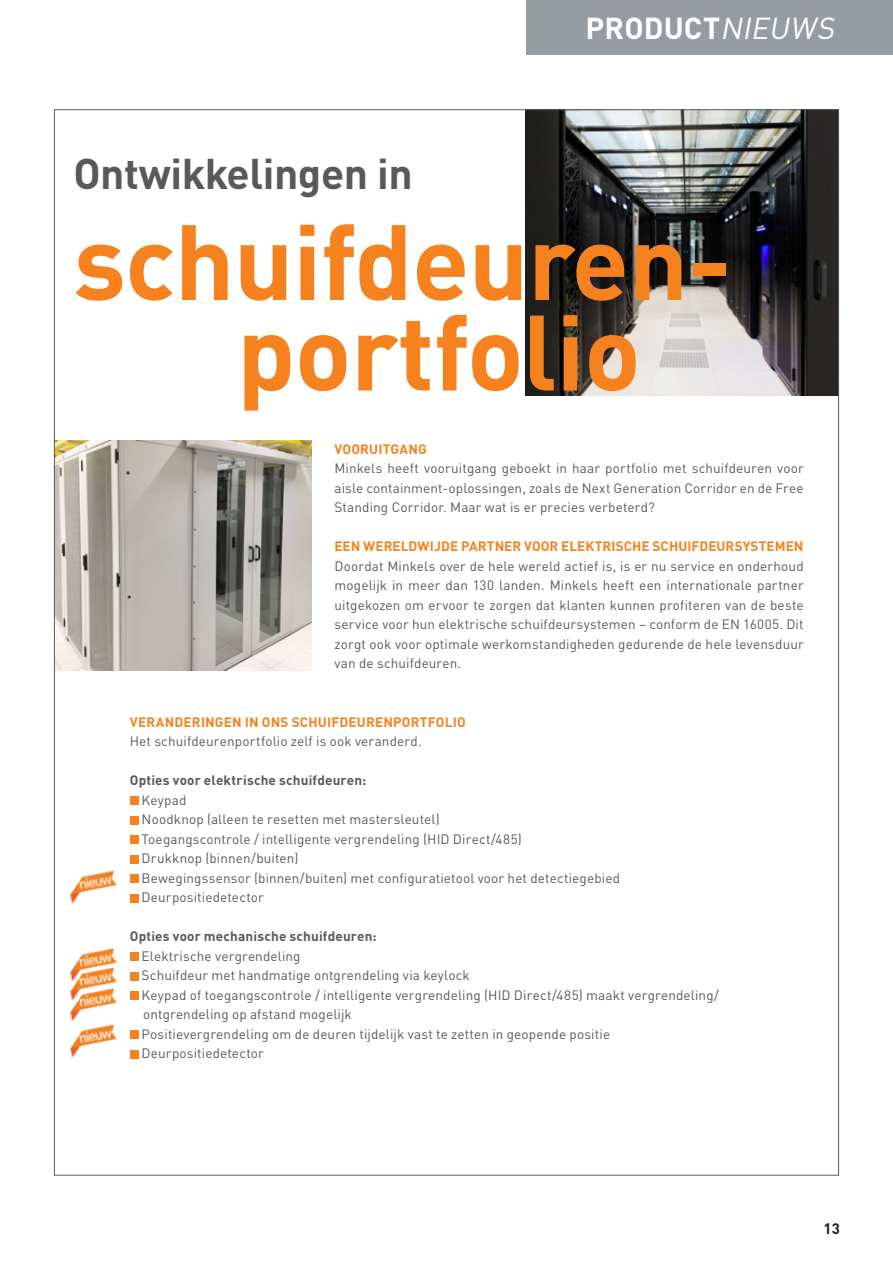
<style>
.page{position:relative;width:893px;height:1263px;background:#fff}
.page>*{position:absolute;margin:0;border:0;box-sizing:border-box;transform-origin:0 0}
.t1{font:700 105.15px/90.4px "DIN Pro";letter-spacing:-.01em;color:#f5821f}
.t2{font:700 42.45px "DIN Pro";letter-spacing:-.01em;color:#58595b}
.t3{font:700 30px "DIN Pro";letter-spacing:.005em;color:#fff}
.t4{font:700 15px "DIN Pro";color:#231f20}
.t5{font:13.5px/19.5px "DIN Pro";letter-spacing:.01em;color:#58595b}
.t6{font:700 13.5px "DIN Pro";letter-spacing:.01em;color:#f5821f}
.t7{font:700 13.5px "DIN Pro";letter-spacing:.015em;color:#58595b}
.s1{font-weight:400;font-style:italic}
</style>
<div class="page">
<div style="left:130px;top:796px;width:8px;height:9px;background:#f5821f"></div>
<div style="left:130px;top:816px;width:8px;height:8px;background:#f5821f"></div>
<div style="left:130px;top:835px;width:8px;height:9px;background:#f5821f"></div>
<div style="left:130px;top:855px;width:8px;height:8px;background:#f5821f"></div>
<div style="left:130px;top:874px;width:8px;height:9px;background:#f5821f"></div>
<div style="left:130px;top:894px;width:8px;height:8px;background:#f5821f"></div>
<div style="left:130px;top:952px;width:8px;height:9px;background:#f5821f"></div>
<div style="left:130px;top:972px;width:8px;height:8px;background:#f5821f"></div>
<div style="left:130px;top:991px;width:8px;height:9px;background:#f5821f"></div>
<div style="left:130px;top:1030px;width:8px;height:9px;background:#f5821f"></div>
<div style="left:130px;top:1050px;width:8px;height:8px;background:#f5821f"></div>
<div style="left:526px;top:0;width:367px;height:54px;background:#959ca2"></div>
<img style="left:69px;top:870px;width:49px;height:34px">
<img style="left:82px;top:948px;width:33px;height:7px">
<img style="left:69px;top:955px;width:49px;height:21px">
<img style="left:69px;top:976px;width:49px;height:36px">
<img style="left:69px;top:1012px;width:49px;height:46px">
<img style="left:56px;top:441px;width:255px;height:230px">
<img style="left:526px;top:111px;width:311px;height:284px">
<h3 class="t3" style="left:585px;top:3px;width:257px">PRODUCT<span class="s1">NIEUWS</span></h3>
<h2 class="t2" style="left:73px;top:139px;width:341px">Ontwikkelingen in</h2>
<h1 class="t1" style="left:237px;top:204px;width:497px;text-indent:-163px">schuifdeuren&shy;portfolio</h1>
<p class="t6" style="left:334px;top:438px;width:94px">VOORUITGANG</p>
<p class="t5" style="left:334px;top:457px;width:471px;text-align:justify">Minkels heeft vooruitgang geboekt in haar portfolio met schuifdeuren voor aisle containment-oplossingen, zoals de Next Generation Corridor en de Free Standing Corridor. Maar wat is er precies verbeterd?</p>
<p class="t6" style="left:334px;top:535px;width:470px">EEN WERELDWIJDE PARTNER VOOR ELEKTRISCHE SCHUIFDEURSYSTEMEN</p>
<p class="t5" style="left:334px;top:555px;width:471px;text-align:justify">Doordat Minkels over de hele wereld actief is, is er nu service en onderhoud mogelijk in meer dan 130 landen. Minkels heeft een internationale partner uitgekozen om ervoor te zorgen dat klanten kunnen profiteren van de beste service voor hun elektrische schuifdeursystemen – conform de EN 16005. Dit zorgt ook voor optimale werkomstandigheden gedurende de hele levensduur van de schuifdeuren.</p>
<p class="t6" style="left:130px;top:711px;width:337px">VERANDERINGEN IN ONS SCHUIFDEURENPORTFOLIO</p>
<p class="t5" style="left:130px;top:730px;width:293px">Het schuifdeurenportfolio zelf is ook veranderd.</p>
<p class="t7" style="left:130px;top:769px;width:238px">Opties voor elektrische schuifdeuren:</p>
<p class="t5" style="left:142px;top:789px;width:480px">Keypad<br>Noodknop (alleen te resetten met mastersleutel)<br>Toegangscontrole / intelligente vergrendeling (HID Direct/485)<br>Drukknop (binnen/buiten)<br>Bewegingssensor (binnen/buiten) met configuratietool voor het detectiegebied Deurpositiedetector</p>
<p class="t7" style="left:130px;top:925px;width:248px">Opties voor mechanische schuifdeuren:</p>
<p class="t5" style="left:142px;top:945px;width:579px">Elektrische vergrendeling<br>Schuifdeur met handmatige ontgrendeling via keylock<br>Keypad of toegangscontrole / intelligente vergrendeling (HID Direct/485) maakt vergrendeling/ ontgrendeling op afstand mogelijk<br>Positievergrendeling om de deuren tijdelijk vast te zetten in geopende positie Deurpositiedetector</p>
<p class="t4" style="left:823px;top:1216px;width:18px">13</p>
</div>
